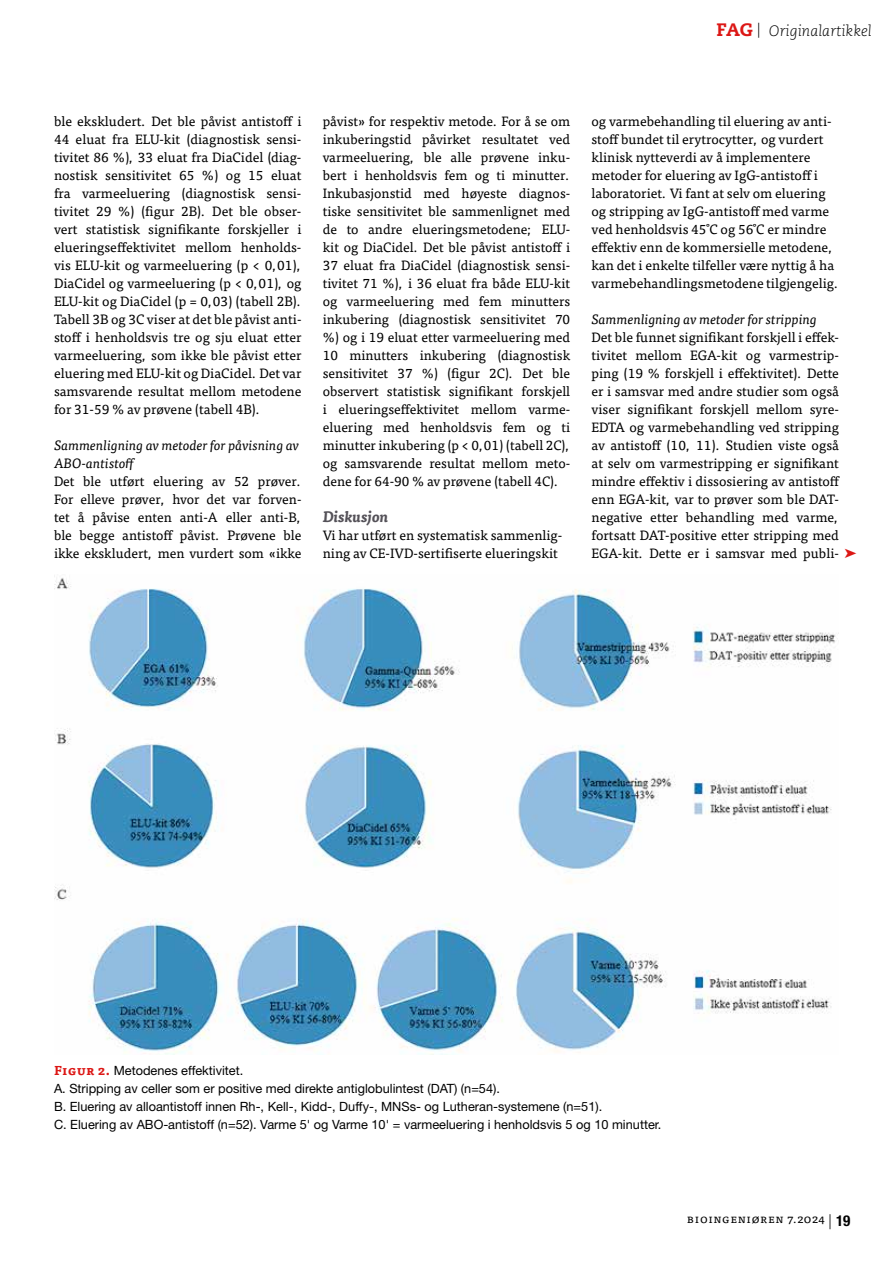
<style>
.page{position:relative;width:893px;height:1263px;background:#fff}
.page>*{position:absolute;margin:0;border:0;box-sizing:border-box;transform-origin:0 0}
.t1{font:italic 300 15px "Caecilia LT Std";color:#000}
.t2{font:italic 700 15px "Tisa Pro";color:#545158}
.t3{font:13.5px/18px "Tisa Pro";color:#000;text-align:justify}
.t4{font:italic 13.5px/18px "Tisa Pro";color:#000}
.t5{font:12.75px/18px "Helvetica Neue LT Pro";color:#000}
.t6{font:12px "Tisa Pro";letter-spacing:.05em;color:#000}
.s1{font-weight:800;font-style:normal;font-size:18px;color:#dc1715}
.s2{font-family:"Tisa Pro";font-weight:700;color:#dc1715}
.s3{font-family:"Helvetica Neue LT Pro";font-weight:300;font-size:15px}
.s4{font-family:"Helvetica Neue LT Pro";font-weight:700;font-stretch:condensed;font-size:15px}
</style>
<div class="page">
<img style="left:54px;top:575px;width:785px;height:479px">
<p class="t1" style="left:716px;top:22px;width:157px"><span class="s1">FAG</span> | Originalartikkel</p>
<p class="t3" style="left:54px;top:111px;width:249px">ble ekskludert. Det ble påvist antistoff i 44 eluat fra ELU-kit (diagnostisk sensi&shy;tivitet 86 %), 33 eluat fra DiaCidel (diag&shy;nostisk sensitivitet 65 %) og 15 eluat fra varmeeluering (diagnostisk sensi&shy;tivitet 29 %) (figur 2B). Det ble obser&shy;vert statistisk signifikante forskjeller i elueringseffektivitet mellom henholds&shy;vis ELU-kit og varmeeluering (p &lt; 0,01), DiaCidel og varmeeluering (p &lt; 0,01), og ELU-kit og DiaCidel (p = 0,03) (tabell 2B).<br>Tabell 3B og 3C viser at det ble påvist anti&shy;stoff i henholdsvis tre og sju eluat etter varmeeluering, som ikke ble påvist etter eluering med ELU-kit og DiaCidel. Det var samsvarende resultat mellom metodene for 31-59 % av prøvene (tabell 4B).</p>
<p class="t4" style="left:54px;top:435px;width:247px">Sammenligning av metoder for påvisning av<br>ABO-antistoff</p>
<p class="t3" style="left:54px;top:471px;width:249px">Det ble utført eluering av 52 prøver.<br>For elleve prøver, hvor det var forven&shy;tet å påvise enten anti-A eller anti-B, ble begge antistoff påvist. Prøvene ble ikke ekskludert, men vurdert som «ikke</p>
<p class="t3" style="left:323px;top:111px;width:249px">påvist» for respektiv metode. For å se om inkuberingstid påvirket resultatet ved varmeeluering, ble alle prøvene inku&shy;bert i henholdsvis fem og ti minutter.<br>Inkubasjonstid med høyeste diagnos&shy;tiske sensitivitet ble sammenlignet med de to andre elueringsmetodene; ELU&shy;kit og DiaCidel. Det ble påvist antistoff i 37 eluat fra DiaCidel (diagnostisk sensi&shy;tivitet 71 %), i 36 eluat fra både ELU-kit og varmeeluering med fem minutters inkubering (diagnostisk sensitivitet 70 %) og i 19 eluat etter varmeeluering med 10 minutters inkubering (diagnostisk sensitivitet 37 %) (figur 2C). Det ble observert statistisk signifikant forskjell i elueringseffektivitet mellom varme&shy;eluering med henholdsvis fem og ti minutter inkubering (p &lt; 0,01) (tabell 2C), og samsvarende resultat mellom meto&shy;dene for 64-90 % av prøvene (tabell 4C).</p>
<p class="t2" style="left:323px;top:505px;width:67px">Diskusjon</p>
<p class="t3" style="left:323px;top:525px;width:240px">Vi har utført en systematisk sammenlig&shy;ning av CE-IVD-sertifiserte elueringskit</p>
<p class="t3" style="left:591px;top:111px;width:249px;text-align:left">og varmebehandling til eluering av anti&shy;stoff bundet til erytrocytter, og vurdert klinisk nytteverdi av å implementere metoder for eluering av IgG-antistoff i laboratoriet. Vi fant at selv om eluering og stripping av IgG-antistoff med varme ved henholdsvis 45 ̊C og 56 ̊C er mindre effektiv enn de kommersielle metodene, kan det i enkelte tilfeller være nyttig å ha varmebehandlingsmetodene tilgjengelig.</p>
<p class="t4" style="left:591px;top:309px;width:227px">Sammenligning av metoder for stripping</p>
<p class="t3" style="left:591px;top:327px;width:250px;text-align:left">Det ble funnet signifikant forskjell i effek&shy;tivitet mellom EGA-kit og varmestrip&shy;ping (19 % forskjell i effektivitet). Dette er i samsvar med andre studier som også viser signifikant forskjell mellom syre-EDTA og varmebehandling ved stripping av antistoff (10, 11). Studien viste også at selv om varmestripping er signifikant mindre effektiv i dissosiering av antistoff enn EGA-kit, var to prøver som ble DAT&shy;negative etter behandling med varme, fortsatt DAT-positive etter stripping med EGA-kit. Dette er i samsvar med publi-</p>
<p class="t5" style="left:54px;top:1061px;width:609px"><span class="s2">Figur 2.</span> Metodenes effektivitet.<br>A. Stripping av celler som er positive med direkte antiglobulintest (DAT) (n=54).<br>B. Eluering av alloantistoff innen Rh-, Kell-, Kidd-, Duffy-, MNSs- og Lutheran-systemene (n=51).<br>C. Eluering av ABO-antistoff (n=52). Varme 5' og Varme 10' = varmeeluering i henholdsvis 5 og 10 minutter.</p>
<p class="t6" style="left:687px;top:1209px;width:165px">Bioingeniøren 7.2024 <span class="s3">|</span> <span class="s4">19</span></p>
</div>
